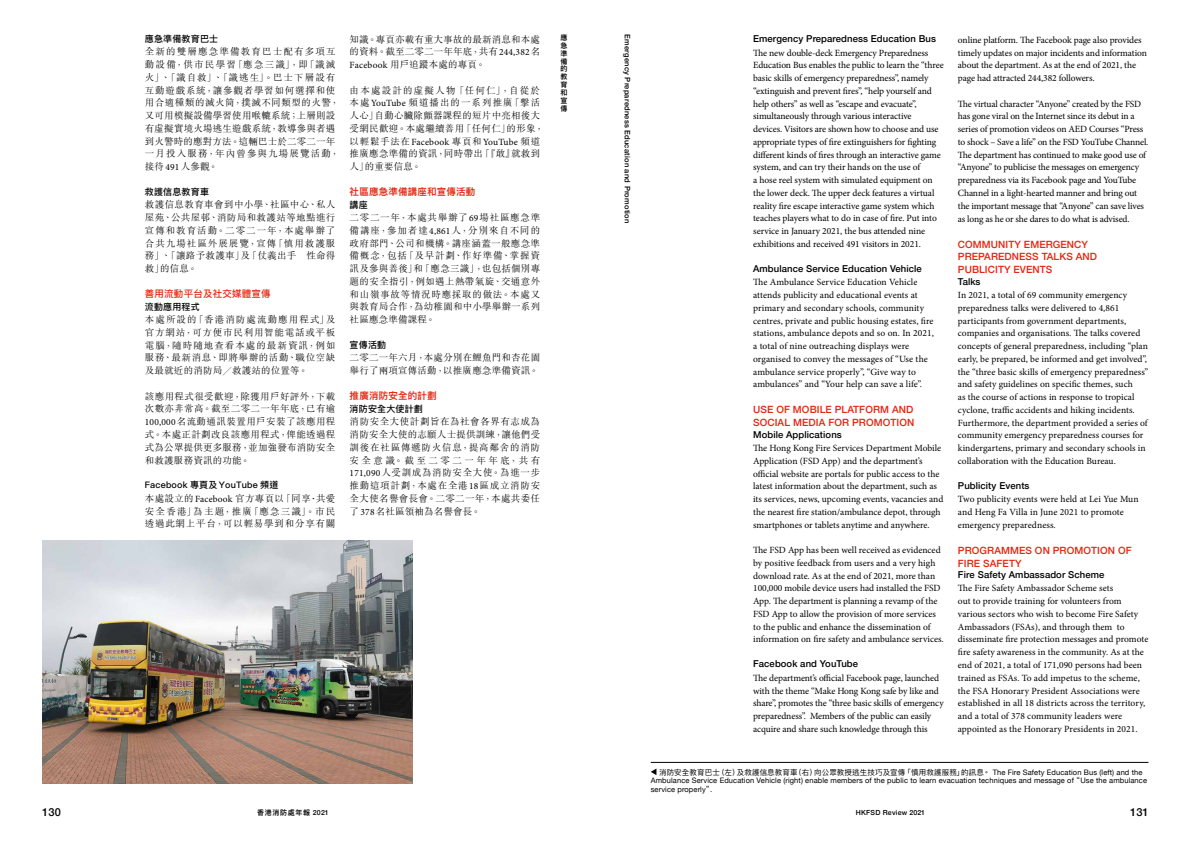
<style>
.page{position:relative;width:1191px;height:842px;background:#fff}
.page>*{position:absolute;margin:0;border:0;box-sizing:border-box;transform-origin:0 0}
.t1{font:500 11px "Helvetica Neue";letter-spacing:.015em;color:#000}
.t2{font:500 10px/12.8px "Helvetica Neue";letter-spacing:.01em;color:#e72410}
.t3{font:9.5px/12.8px "Minion Pro";letter-spacing:-.005em;color:#000}
.t4{font:300 9.5px/12.8px "M Sung HK";letter-spacing:.035em;color:#000;text-align:justify}
.t5{font:300 9.5px/12.8px "M Sung HK";letter-spacing:.055em;color:#000}
.t6{font:500 9.5px "Helvetica Neue";letter-spacing:.01em;color:#000}
.t7{font:9.5px "Minion Pro";letter-spacing:.015em;color:#000}
.t8{font:600 9.5px "Ping Fang HK";letter-spacing:.02em;color:#e72410}
.t9{font:500 9.5px "Ping Fang HK";letter-spacing:.02em;color:#e72410}
.t10{font:500 9px "Ping Fang HK";letter-spacing:.02em;color:#000}
.t11{font:7.5px/8.5px "Helvetica Neue";letter-spacing:.015em;color:#000}
.t12{font:7.5px "Ping Fang HK";letter-spacing:.015em;color:#000}
.t13{font:500 7.5px "Helvetica Neue";letter-spacing:.03em;color:#000}
.t14{font:600 7px/7.9px "Ping Fang HK";letter-spacing:.1em;color:#000;text-align:justify}
.t15{font:500 7px "Helvetica Neue";letter-spacing:.025em;color:#000}
.s1{font-family:"Minion Pro";font-weight:400}
.s2{font-family:"Adobe Song Std"}
.s3{font-family:"Ping Fang HK";font-weight:400}
.s4{font-family:"M Sung HK";font-weight:300}
.s5{font-family:"Helvetica Neue"}
.s6{font-family:"Ping Fang HK"}
.s7{font-family:"Helvetica Neue";font-weight:500}
</style>
<div class="page">
<img style="left:43px;top:541px;width:369px;height:242px">
<svg style="left:651px;top:768px;width:5px;height:7px"></svg>
<hr style="left:651px;top:762px;width:497px;height:1px;background:#000">
<p class="t10" style="left:145px;top:33px;width:75px">應急準備教育巴士</p>
<p class="t5" style="left:145px;top:45px;width:196px">全新的雙層應急準備教育巴士配有多項互動設備，供市民學習「應急三識」，即「識滅火」、「識自救」、「識逃生」。巴士下層設有互動遊戲系統，讓參觀者學習如何選擇和使用合適種類的滅火筒，撲滅不同類型的火警，又可用模擬設備學習使用喉轆系統；上層則設有虛擬實境火場逃生遊戲系統，教導參與者遇到火警時的應對方法。這輛巴士於二零二一年一月投入服務，年內曾參與九場展覽活動，接待<span class="s1">491</span>人參觀。</p>
<p class="t10" style="left:145px;top:186px;width:66px">救護信息教育車</p>
<p class="t4" style="left:145px;top:198px;width:192px">救護信息教育車會到中小學、社區中心、私人屋苑、公共屋邨、消防局和救護站等地點進行宣傳和教育活動。二零二一年，本處舉辦了合共九場社區外展展覽，宣傳「慎用救護服務」、「讓路予救護車」及「仗義出手　性命得救」的信息。</p>
<p class="t9" style="left:145px;top:288px;width:127px">善用流動平台及社交媒體宣傳</p>
<p class="t10" style="left:145px;top:301px;width:56px">流動應用程式</p>
<p class="t4" style="left:145px;top:313px;width:192px">本處所設的「香港消防處流動應用程式」及官方網站，可方便市民利用智能電話或平板電腦，隨時隨地查看本處的最新資訊，例如服務、最新消息、即將舉辦的活動、職位空缺及最就近的消防局<span class="s2">／</span>救護站的位置等。</p>
<p class="t4" style="left:145px;top:389px;width:192px">該應用程式很受歡迎，除獲用戶好評外，下載次數亦非常高。截至二零二一年年底，已有逾<span class="s1">100,000</span>名流動通訊裝置用戶安裝了該應用程式。本處正計劃改良該應用程式，俾能透過程式為公眾提供更多服務，並加強發布消防安全和救護服務資訊的功能。</p>
<p class="t10" style="left:145px;top:479px;width:135px">Facebook 專頁及YouTube 頻道</p>
<p class="t4" style="left:145px;top:491px;width:192px">本處設立的<span class="s1">Facebook</span> 官方專頁以「同享<span class="s3">·</span>共愛安全香港」為主題，推廣「應急三識」。市民透過此網上平台，可以輕易學到和分享有關</p>
<p class="t4" style="left:349px;top:32px;width:192px">知識。專頁亦載有重大事故的最新消息和本處的資料。截至二零二一年年底，共有<span class="s1">244,382</span>名<span class="s1">Facebook</span> 用戶追蹤本處的專頁。</p>
<p class="t4" style="left:349px;top:83px;width:196px;text-align:left">由本處設計的虛擬人物「任何仁」，自從於本處<span class="s1">YouTube</span> 頻道播出的一系列推廣「擊活人心」自動心臟除顫器課程的短片中亮相後大受網民歡迎。本處繼續善用「任何仁」的形象，</p>
<p class="t7" style="left:350px;top:135px;width:192px"><span class="s4">以輕鬆手法在</span>Facebook <span class="s4">專頁和</span>YouTube <span class="s4">頻道</span></p>
<p class="t4" style="left:350px;top:147px;width:192px">推廣應急準備的資訊，同時帶出「『敢』就救到人」的重要信息。</p>
<p class="t8" style="left:350px;top:186px;width:127px">社區應急準備講座和宣傳活動</p>
<p class="t10" style="left:350px;top:199px;width:20px">講座</p>
<p class="t4" style="left:350px;top:211px;width:192px">二零二一年，本處共舉辦了<span class="s1">69</span>場社區應急準備講座，參加者達<span class="s1">4,861</span>人，分別來自不同的政府部門、公司和機構。講座涵蓋一般應急準備概念，包括「及早計劃、作好準備、掌握資訊及參與善後」和「應急三識」，也包括個別專題的安全指引，例如遇上熱帶氣旋、交通意外和山嶺事故等情況時應採取的做法。本處又與教育局合作，為幼稚園和中小學舉辦一系列社區應急準備課程。</p>
<p class="t10" style="left:350px;top:339px;width:38px">宣傳活動</p>
<p class="t4" style="left:350px;top:351px;width:192px">二零二一年六月，本處分別在鯉魚門和杏花園舉行了兩項宣傳活動，以推廣應急準備資訊。</p>
<p class="t8" style="left:350px;top:390px;width:89px">推廣消防安全的計劃</p>
<p class="t10" style="left:350px;top:403px;width:75px">消防安全大使計劃</p>
<p class="t4" style="left:350px;top:415px;width:192px">消防安全大使計劃旨在為社會各界有志成為消防安全大使的志願人士提供訓練，讓他們受訓後在社區傳遞防火信息，提高鄰舍的消防安全意識。截至二零二一年年底，共有<span class="s1">171,090</span>人受訓成為消防安全大使。為進一步推動這項計劃，本處在全港<span class="s1">18</span>區成立消防安全大使名譽會長會。二零二一年，本處共委任了<span class="s1">378</span>名社區領袖為名譽會長。</p>
<p class="t14" style="left:560px;top:33px;width:8px">應急準備的教育和宣傳</p>
<p class="t13" style="left:633px;top:34px;width:191px;rotate:90deg">Emergency Preparedness Education and Promotion</p>
<p class="t6" style="left:753px;top:31px;width:184px">Emergency Preparedness Education Bus</p>
<p class="t3" style="left:753px;top:46px;width:192px">The new double-deck Emergency Preparedness Education Bus enables the public to learn the “three basic skills of emergency preparedness”, namely “extinguish and prevent fires”, “help yourself and help others” as well as “escape and evacuate”, simultaneously through various interactive<br>devices. Visitors are shown how to choose and use appropriate types of fire extinguishers for fighting different kinds of fires through an interactive game system, and can try their hands on the use of<br>a hose reel system with simulated equipment on the lower deck. The upper deck features a virtual reality fire escape interactive game system which teaches players what to do in case of fire. Put into service in January 2021, the bus attended nine exhibitions and received 491 visitors in 2021.</p>
<p class="t6" style="left:753px;top:261px;width:170px">Ambulance Service Education Vehicle</p>
<p class="t3" style="left:753px;top:276px;width:182px">The Ambulance Service Education Vehicle attends publicity and educational events at primary and secondary schools, community centres, private and public housing estates, fire stations, ambulance depots and so on. In 2021, a total of nine outreaching displays were organised to convey the messages of “Use the ambulance service properly”, “Give way to ambulances” and “Your help can save a life”.</p>
<p class="t2" style="left:753px;top:403px;width:163px">USE OF MOBILE PLATFORM AND<br>SOCIAL MEDIA FOR PROMOTION</p>
<p class="t6" style="left:753px;top:427px;width:90px">Mobile Applications</p>
<p class="t3" style="left:753px;top:442px;width:192px">The Hong Kong Fire Services Department Mobile Application (FSD App) and the department’s official website are portals for public access to the latest information about the department, such as its services, news, upcoming events, vacancies and the nearest fire station/ambulance depot, through smartphones or tablets anytime and anywhere.</p>
<p class="t3" style="left:753px;top:544px;width:192px">The FSD App has been well received as evidenced by positive feedback from users and a very high download rate. As at the end of 2021, more than 100,000 mobile device users had installed the FSD App. The department is planning a revamp of the FSD App to allow the provision of more services to the public and enhance the dissemination of information on fire safety and ambulance services.</p>
<p class="t6" style="left:753px;top:656px;width:106px">Facebook and YouTube</p>
<p class="t3" style="left:753px;top:671px;width:192px">The department’s official Facebook page, launched with the theme “Make Hong Kong safe by like and share”, promotes the “three basic skills of emergency preparedness”. Members of the public can easily acquire and share such knowledge through this</p>
<p class="t3" style="left:958px;top:34px;width:191px">online platform. The Facebook page also provides timely updates on major incidents and information about the department. As at the end of 2021, the page had attracted 244,382 followers.</p>
<p class="t3" style="left:958px;top:97px;width:192px">The virtual character “Anyone” created by the FSD has gone viral on the Internet since its debut in a series of promotion videos on AED Courses “Press to shock – Save a life” on the FSD YouTube Channel.<br>The department has continued to make good use of “Anyone” to publicise the messages on emergency preparedness via its Facebook page and YouTube Channel in a light-hearted manner and bring out the important message that “Anyone” can save lives as long as he or she dares to do what is advised.</p>
<p class="t2" style="left:958px;top:237px;width:141px">COMMUNITY EMERGENCY<br>PREPAREDNESS TALKS AND<br>PUBLICITY EVENTS</p>
<p class="t6" style="left:958px;top:273px;width:24px">Talks</p>
<p class="t3" style="left:958px;top:289px;width:192px">In 2021, a total of 69 community emergency preparedness talks were delivered to 4,861 participants from government departments, companies and organisations. The talks covered concepts of general preparedness, including “plan early, be prepared, be informed and get involved”, the “three basic skills of emergency preparedness” and safety guidelines on specific themes, such<br>as the course of actions in response to tropical cyclone, traffic accidents and hiking incidents.<br>Furthermore, the department provided a series of community emergency preparedness courses for kindergartens, primary and secondary schools in collaboration with the Education Bureau.</p>
<p class="t6" style="left:958px;top:478px;width:73px">Publicity Events</p>
<p class="t3" style="left:958px;top:493px;width:182px">Two publicity events were held at Lei Yue Mun and Heng Fa Villa in June 2021 to promote emergency preparedness.</p>
<p class="t2" style="left:958px;top:543px;width:175px">PROGRAMMES ON PROMOTION OF<br>FIRE SAFETY</p>
<p class="t6" style="left:958px;top:567px;width:148px">Fire Safety Ambassador Scheme</p>
<p class="t3" style="left:958px;top:582px;width:192px">The Fire Safety Ambassador Scheme sets<br>out to provide training for volunteers from various sectors who wish to become Fire Safety Ambassadors (FSAs), and through them to disseminate fire protection messages and promote fire safety awareness in the community. As at the end of 2021, a total of 171,090 persons had been trained as FSAs. To add impetus to the scheme, the FSA Honorary President Associations were established in all 18 districts across the territory, and a total of 378 community leaders were appointed as the Honorary Presidents in 2021.</p>
<p class="t12" style="left:659px;top:768px;width:485px">消防安全教育巴士（左）及救護信息教育車（右）向公眾教授逃生技巧及宣傳「慎用救護服務」的訊息。 <span class="s5">The Fire Safety Education Bus (left) and the</span></p>
<p class="t11" style="left:651px;top:777px;width:498px">Ambulance Service Education Vehicle (right) enable members of the public to learn evacuation techniques and message of <span class="s6">“</span>Use the ambulance service properly<span class="s6">”</span>.</p>
<p class="t1" style="left:42px;top:803px;width:20px">130</p>
<p class="t14" style="left:257px;top:808px;width:73px">香港消防處年報 <span class="s7">2021</span></p>
<p class="t15" style="left:855px;top:807px;width:71px">HKFSD Review 2021</p>
<p class="t1" style="left:1130px;top:803px;width:20px">131</p>
</div>
